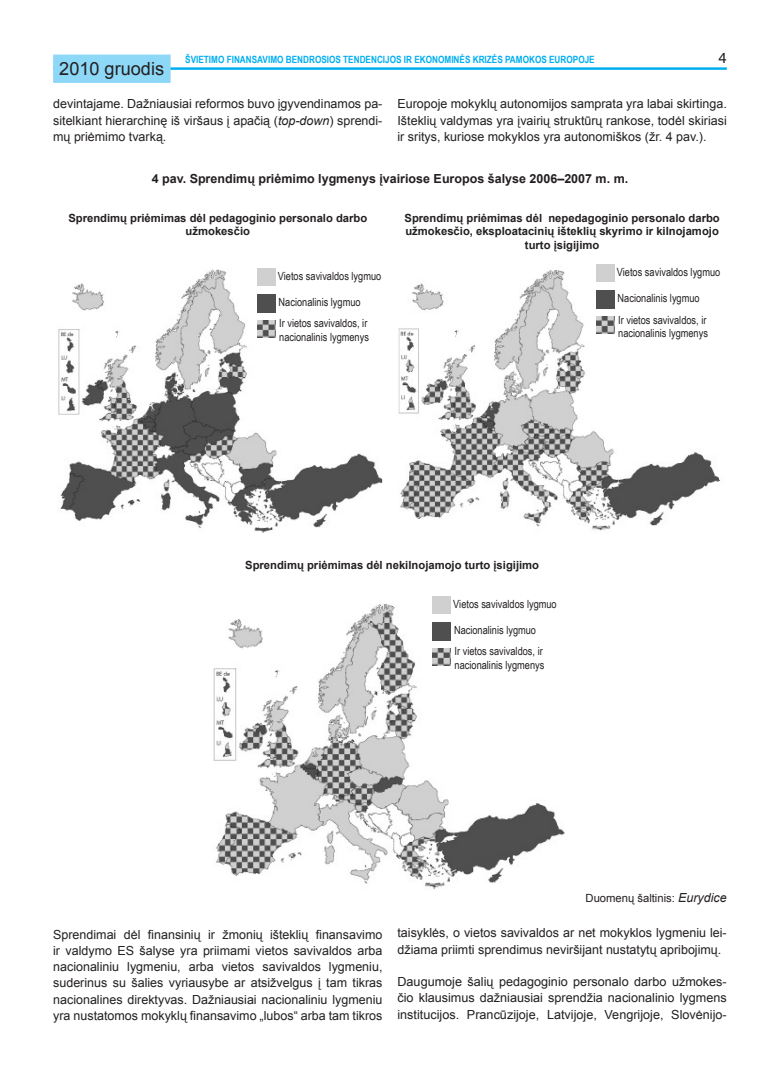
<style>
.page{position:relative;width:780px;height:1088px;background:#fff}
.page>*{position:absolute;margin:0;border:0;box-sizing:border-box;transform-origin:0 0}
.t1{font:18.12px "Arial";color:#231f20}
.t2{font:15px "Helvetica LT";color:#231f20}
.A_BODY{font:12.5px/16.2px "Arial";color:#231f20;text-align:justify}
.A_BODY-2{font:700 12.5px "Arial";color:#231f20}
.A_BODY-3{font:11.25px "Arial Narrow";color:#231f20}
.Įprastasis{font:700 11.25px/13.5px "Arial";color:#231f20;text-align:center}
.Įprastasis-2{font:11.25px "Arial";color:#231f20}
.t3{font:700 10px "Arial Narrow";color:#00aeef}
.s1{font-style:italic}
.s2{font-style:italic;font-size:12.5px}
</style>
<div class="page">
<hr style="left:53px;top:67px;width:673px;height:3px;background:#00aeef">
<div style="left:53px;top:55px;width:118px;height:28px;background:#8dd7f7"></div>
<img style="left:58px;top:268px;width:324px;height:265px">
<img style="left:257px;top:268px;width:18px;height:18px">
<img style="left:257px;top:320px;width:18px;height:18px">
<img style="left:257px;top:295px;width:18px;height:17px">
<img style="left:398px;top:265px;width:322px;height:266px">
<img style="left:596px;top:265px;width:18px;height:17px">
<img style="left:596px;top:316px;width:18px;height:18px">
<img style="left:596px;top:291px;width:18px;height:17px">
<img style="left:213px;top:598px;width:352px;height:291px">
<img style="left:432px;top:596px;width:18px;height:18px">
<img style="left:432px;top:648px;width:18px;height:18px">
<img style="left:432px;top:623px;width:19px;height:17px">
<h1 class="t1" style="left:59px;top:57px;width:106px">2010 gruodis</h1>
<p class="t3" style="left:185px;top:52px;width:411px">ŠVIETIMO FINANSAVIMO BENDROSIOS TENDENCIJOS IR EKONOMINĖS KRIZĖS PAMOKOS EUROPOJE</p>
<p class="t2" style="left:718px;top:49px;width:10px">4</p>
<p class="A_BODY" style="left:53px;top:96px;width:331px">devintajame. Dažniausiai reformos buvo įgyvendinamos pa&shy;sitelkiant hierarchinę iš viršaus į apačią (<span class="s1">top-down</span>) sprendi&shy;mų priėmimo tvarką.</p>
<p class="A_BODY" style="left:397px;top:96px;width:331px">Europoje mokyklų autonomijos samprata yra labai skirtinga.<br>Išteklių valdymas yra įvairių struktūrų rankose, todėl skiriasi ir sritys, kuriose mokyklos yra autonomiškos (žr. 4 pav.).</p>
<p class="A_BODY-2" style="left:152px;top:171px;width:478px">4 pav. Sprendimų priėmimo lygmenys įvairiose Europos šalyse 2006–2007 m. m.</p>
<p class="Įprastasis" style="left:68px;top:211px;width:300px">Sprendimų priėmimas dėl pedagoginio personalo darbo užmokesčio</p>
<p class="Įprastasis" style="left:404px;top:211px;width:317px">Sprendimų priėmimas dėl nepedagoginio personalo darbo užmokesčio, eksploatacinių išteklių skyrimo ir kilnojamojo turto įsigijimo</p>
<p class="A_BODY-3" style="left:278px;top:268px;width:105px">Vietos savivaldos lygmuo</p>
<p class="A_BODY-3" style="left:617px;top:264px;width:105px">Vietos savivaldos lygmuo</p>
<p class="A_BODY-3" style="left:278px;top:294px;width:84px">Nacionalinis lygmuo</p>
<p class="A_BODY-3" style="left:617px;top:290px;width:84px">Nacionalinis lygmuo</p>
<p class="A_BODY-3" style="left:279px;top:315px;width:90px">Ir vietos savivaldos, ir</p>
<p class="A_BODY-3" style="left:279px;top:329px;width:91px">nacionalinis lygmenys</p>
<p class="A_BODY-3" style="left:618px;top:311px;width:90px">Ir vietos savivaldos, ir</p>
<p class="A_BODY-3" style="left:618px;top:325px;width:91px">nacionalinis lygmenys</p>
<p class="Įprastasis" style="left:245px;top:559px;width:295px">Sprendimų priėmimas dėl nekilnojamojo turto įsigijimo</p>
<p class="A_BODY-3" style="left:453px;top:596px;width:105px">Vietos savivaldos lygmuo</p>
<p class="A_BODY-3" style="left:454px;top:621px;width:84px">Nacionalinis lygmuo</p>
<p class="A_BODY-3" style="left:454px;top:643px;width:90px">Ir vietos savivaldos, ir</p>
<p class="A_BODY-3" style="left:454px;top:657px;width:91px">nacionalinis lygmenys</p>
<p class="Įprastasis-2" style="left:585px;top:890px;width:143px">Duomenų šaltinis: <span class="s2">Eurydice</span></p>
<p class="A_BODY" style="left:53px;top:926px;width:331px">Sprendimai dėl finansinių ir žmonių išteklių finansavimo ir valdymo ES šalyse yra priimami vietos savivaldos arba nacionaliniu lygmeniu, arba vietos savivaldos lygmeniu, suderinus su šalies vyriausybe ar atsižvelgus į tam tikras nacionalines direktyvas. Dažniausiai nacionaliniu lygmeniu yra nustatomos mokyklų finansavimo „lubos“ arba tam tikros</p>
<p class="A_BODY" style="left:397px;top:925px;width:331px">taisyklės, o vietos savivaldos ar net mokyklos lygmeniu lei&shy;džiama priimti sprendimus neviršijant nustatytų apribojimų.</p>
<p class="A_BODY" style="left:397px;top:974px;width:331px">Daugumoje šalių pedagoginio personalo darbo užmokes&shy;čio klausimus dažniausiai sprendžia nacionalinio lygmens institucijos. Prancūzijoje, Latvijoje, Vengrijoje, Slovėnijo-</p>
</div>
